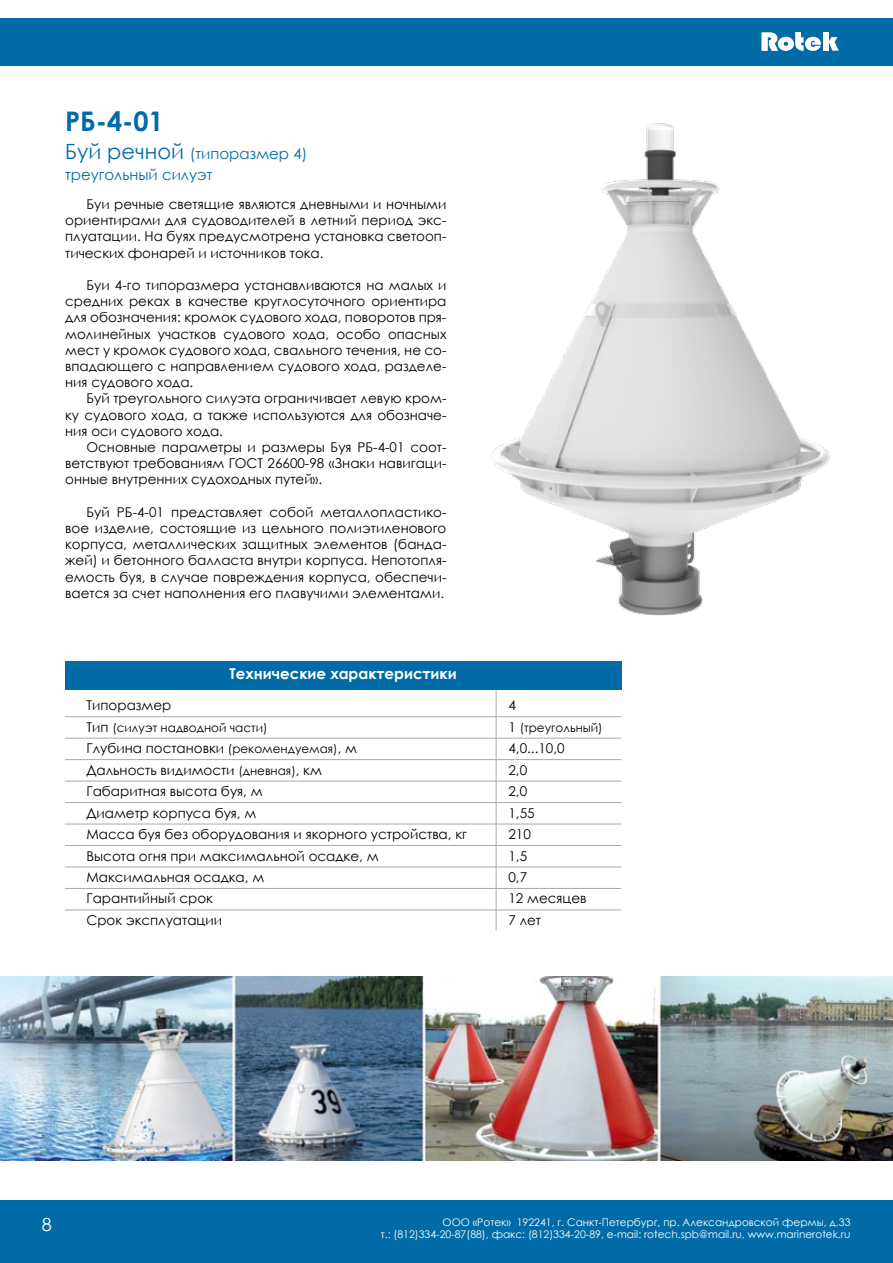
<style>
.page{position:relative;width:893px;height:1263px;background:#fff}
.page>*{position:absolute;margin:0;border:0;box-sizing:border-box;transform-origin:0 0}
.t1{font:700 27px "Century Gothic";color:#006ba6}
.t2{font:18px "Century Gothic";color:#fff}
.t3{font:15px/20.7px "Century Gothic";color:#006ba6}
.t4{font:700 15px "Century Gothic";color:#fff}
.t5{font:13.5px/16.2px "Century Gothic";color:#000;text-align:justify}
.t6{font:12px "Century Gothic";color:#000}
.t7{font:10.5px/12.6px "Century Gothic";color:#fff;text-align:right}
.s1{font-size:21px}
.s2{font-size:13.5px}
.s3{font-size:12px}
</style>
<div class="page">
<hr style="left:496px;top:685px;width:1px;height:245px;background:#a7a9ac">
<div style="left:0;top:18px;width:893px;height:47px;background:#006ba6"></div>
<div style="left:0;top:1201px;width:893px;height:62px;background:#006ba6"></div>
<div style="left:65px;top:662px;width:556px;height:28px;background:#006ba6"></div>
<svg style="left:829px;top:37px;width:10px;height:14px"></svg>
<div style="left:823px;top:32px;width:5px;height:19px;background:#fff"></div>
<svg style="left:761px;top:32px;width:60px;height:19px"></svg>
<hr style="left:65px;top:716px;width:556px;height:1px;background:#a7a9ac">
<hr style="left:65px;top:738px;width:556px;height:1px;background:#a7a9ac">
<hr style="left:65px;top:759px;width:556px;height:1px;background:#a7a9ac">
<hr style="left:65px;top:781px;width:556px;height:1px;background:#a7a9ac">
<hr style="left:65px;top:802px;width:556px;height:1px;background:#a7a9ac">
<hr style="left:65px;top:824px;width:556px;height:1px;background:#a7a9ac">
<hr style="left:65px;top:845px;width:556px;height:1px;background:#a7a9ac">
<hr style="left:65px;top:866px;width:556px;height:1px;background:#a7a9ac">
<hr style="left:65px;top:888px;width:556px;height:1px;background:#a7a9ac">
<hr style="left:65px;top:909px;width:556px;height:1px;background:#a7a9ac">
<img style="left:490px;top:123px;width:340px;height:493px">
<img style="left:0;top:976px;width:893px;height:184px">
<h1 class="t1" style="left:65px;top:101px;width:100px">РБ-4-01</h1>
<p class="t3" style="left:65px;top:143px;width:243px"><span class="s1">Буй речной</span> (типоразмер 4) треугольный силуэт</p>
<p class="t5" style="left:65px;top:196px;width:383px;text-indent:21px">Буи речные светящие являются дневными и ночными ориентирами для судоводителей в летний период экс&shy;плуатации. На буях предусмотрена установка светооп&shy;тических фонарей и источников тока.</p>
<p class="t5" style="left:65px;top:277px;width:383px;text-indent:21px">Буи 4-го типоразмера устанавливаются на малых и средних реках в качестве круглосуточного ориентира для обозначения: кромок судового хода, поворотов пря&shy;молинейных участков судового хода, особо опасных мест у кромок судового хода, свального течения, не со&shy;впадающего с направлением судового хода, разделе&shy;ния судового хода.</p>
<p class="t5" style="left:65px;top:390px;width:383px;text-indent:21px">Буй треугольного силуэта ограничивает левую кром&shy;ку судового хода, а также используются для обозначе&shy;ния оси судового хода.</p>
<p class="t5" style="left:65px;top:439px;width:383px;text-indent:21px">Основные параметры и размеры Буя РБ-4-01 соот&shy;ветствуют требованиям ГОСТ 26600-98 «Знаки навигаци&shy;онные внутренних судоходных путей».</p>
<p class="t5" style="left:65px;top:504px;width:383px;text-indent:21px">Буй РБ-4-01 представляет собой металлопластико&shy;вое изделие, состоящие из цельного полиэтиленового корпуса, металлических защитных элементов (банда&shy;жей) и бетонного балласта внутри корпуса. Непотопля&shy;емость буя, в случае повреждения корпуса, обеспечи&shy;вается за счет наполнения его плавучими элементами.</p>
<p class="t4" style="left:230px;top:662px;width:229px">Технические характеристики</p>
<p class="t5" style="left:86px;top:697px;width:86px">Типоразмер</p>
<p class="t6" style="left:86px;top:719px;width:183px"><span class="s2">Тип</span> (силуэт надводной части)</p>
<p class="t5" style="left:86px;top:737px;width:382px;line-height:21.5px;text-align:left">Глубина постановки <span class="s3">(рекомендуемая)</span>, м<br>Дальность видимости <span class="s3">(дневная)</span>, км<br>Габаритная высота буя, м<br>Диаметр корпуса буя, м<br>Масса буя без оборудования и якорного устройства, кг<br>Высота огня при максимальной осадке, м<br>Максимальная осадка, м<br>Гарантийный срок<br>Срок эксплуатации</p>
<p class="t5" style="left:508px;top:697px;width:9px">4</p>
<p class="t6" style="left:508px;top:719px;width:96px"><span class="s2">1</span> (треугольный)</p>
<p class="t5" style="left:508px;top:737px;width:79px;line-height:21.5px;text-align:left">4,0...10,0<br>2,0<br>2,0<br>1,55<br>210<br>1,5<br>0,7<br>12 месяцев<br>7 лет</p>
<h2 class="t2" style="left:42px;top:1212px;width:11px">8</h2>
<p class="t7" style="left:381px;top:1215px;width:471px">ООО «Ротек» 192241, г. Санкт-Петербург, пр. Александровской фермы, д.33<br>т.: (812)334-20-87(88), факс: (812)334-20-89, e-mail: rotech.spb@mail.ru, www.marinerotek.ru</p>
</div>
